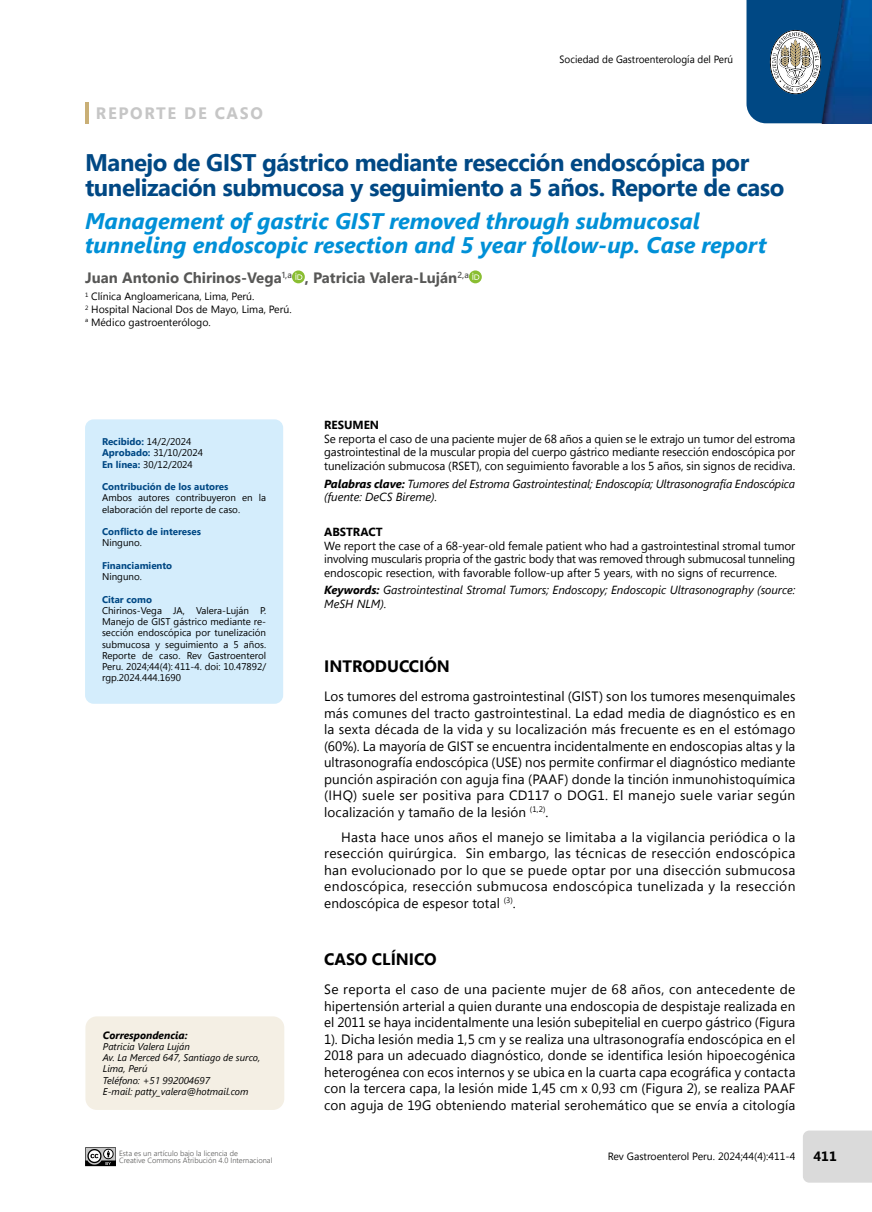
<style>
.page{position:relative;width:872px;height:1212px;background:#fff}
.page>*{position:absolute;margin:0;border:0;box-sizing:border-box;transform-origin:0 0}
.t1{font:700 24px/25.5px "Segoe UI";letter-spacing:-.02em;color:#004884}
.t2{font:italic 700 22.5px/24px "Segoe UI";color:#0090d7}
.t3{font:700 16.5px "Segoe UI";color:#000}
.t4{font:700 16.5px "Segoe UI";letter-spacing:.1em;color:#c6c6c6}
.t5{font:700 15px "Segoe UI";color:#575756}
.t6{font:13.5px/16.5px "Segoe UI";letter-spacing:.015em;color:#000;text-align:justify}
.t7{font:700 13.5px "Segoe UI";color:#000}
.t8{font:11.7px/13.5px "Segoe UI";letter-spacing:-.005em;color:#000;text-align:justify}
.t9{font:italic 11.7px/13.8px "Segoe UI";letter-spacing:-.01em;color:#000}
.t10{font:700 11.7px "Segoe UI";color:#000}
.t11{font:10.5px/12.8px "Segoe UI";color:#000}
.t12{font:10.5px "Segoe UI";color:#000;scale:.95 1}
.t13{font:italic 700 10.5px "Segoe UI";color:#000}
.t14{font:9.75px/11.2px "Segoe UI";color:#000}
.t15{font:italic 9.75px/11.2px "Segoe UI";color:#000}
.t16{font:700 9.75px "Segoe UI";color:#004884}
.t17{font:300 7.5px/7.5px "Segoe UI";color:#575756}
.s1{font-weight:700;color:#004884}
.s2{font-weight:700}
</style>
<div class="page">
<div style="left:803px;top:1130px;width:69px;height:52px;background:#dadada"></div>
<svg style="left:746px;top:0;width:66px;height:123px;background:#3c6d95"></svg>
<img style="left:812px;top:0;width:60px;height:123px">
<hr style="left:85px;top:102px;width:3px;height:22px;background:#c9af76">
<svg style="left:85px;top:1147px;width:31px;height:19px"></svg>
<svg style="left:292px;top:270px;width:13px;height:13px"></svg>
<svg style="left:295px;top:273px;width:7px;height:7px"></svg>
<svg style="left:469px;top:270px;width:13px;height:13px"></svg>
<svg style="left:472px;top:273px;width:7px;height:7px"></svg>
<div style="left:85px;top:419px;width:198px;height:285px;background:#d4edfc;border-radius:9px"></div>
<div style="left:85px;top:1016px;width:199px;height:94px;background:#f4efe4;border-radius:11px"></div>
<p class="t4" style="left:96px;top:102px;width:168px">REPORTE DE CASO</p>
<p class="t12" style="left:559px;top:52px;width:184px">Sociedad de Gastroenterología del Perú</p>
<h1 class="t1" style="left:85px;top:148px;width:701px">Manejo de GIST gástrico mediante resección endoscópica por tunelización submucosa y seguimiento a 5 años. Reporte de caso</h1>
<h2 class="t2" style="left:85px;top:205px;width:683px">Management of gastric GIST removed through submucosal tunneling endoscopic resection and 5 year follow-up. Case report</h2>
<p class="t5" style="left:85px;top:267px;width:385px">Juan Antonio Chirinos-Vega<sup>1,a</sup> , Patricia Valera-Luján<sup>2,a</sup></p>
<p class="t11" style="left:85px;top:290px;width:208px"><sup>1</sup> Clínica Angloamericana, Lima, Perú.<br><sup>2</sup> Hospital Nacional Dos de Mayo, Lima, Perú. <sup>a</sup> Médico gastroenterólogo.</p>
<p class="t14" style="left:102px;top:436px;width:102px"><span class="s1">Recibido:</span> 14/2/2024<br><span class="s1">Aprobado:</span> 31/10/2024<br><span class="s1">En línea:</span> 30/12/2024</p>
<p class="t16" style="left:102px;top:480px;width:128px">Contribución de los autores</p>
<p class="t14" style="left:102px;top:492px;width:166px">Ambos autores contribuyeron en la elaboración del reporte de caso.</p>
<p class="t16" style="left:102px;top:525px;width:100px">Conflicto de intereses</p>
<p class="t14" style="left:102px;top:537px;width:41px">Ninguno.</p>
<p class="t16" style="left:102px;top:558px;width:72px">Financiamiento</p>
<p class="t14" style="left:102px;top:571px;width:41px">Ninguno.</p>
<p class="t16" style="left:102px;top:592px;width:51px">Citar como</p>
<p class="t14" style="left:102px;top:604px;width:166px;text-align:justify">Chirinos-Vega JA, Valera-Luján P.<br>Manejo de GIST gástrico mediante re&shy;sección endoscópica por tunelización submucosa y seguimiento a 5 años.<br>Reporte de caso. Rev Gastroenterol Peru. 2024;44(4): 411-4. doi: 10.47892/ rgp.2024.444.1690</p>
<p class="t13" style="left:103px;top:1025px;width:86px">Correspondencia:</p>
<p class="t15" style="left:103px;top:1040px;width:159px">Patricia Valera Luján<br>Av. La Merced 647, Santiago de surco,<br>Lima, Perú<br>Teléfono: +51 992004697<br>E-mail: patty_valera@hotmail.com</p>
<p class="t17" style="left:119px;top:1149px;width:155px">Esta es un artículo bajo la licencia de<br>Creative Commons Atribución 4.0 Internacional</p>
<p class="t10" style="left:324px;top:417px;width:57px">RESUMEN</p>
<p class="t8" style="left:324px;top:432px;width:473px">Se reporta el caso de una paciente mujer de 68 años a quien se le extrajo un tumor del estroma gastrointestinal de la muscular propia del cuerpo gástrico mediante resección endoscópica por tunelización submucosa (RSET), con seguimiento favorable a los 5 años, sin signos de recidiva.</p>
<p class="t9" style="left:324px;top:476px;width:473px"><span class="s2">Palabras clave:</span> Tumores del Estroma Gastrointestinal; Endoscopía; Ultrasonografía Endoscópica (fuente: DeCS Bireme).</p>
<p class="t10" style="left:324px;top:524px;width:60px">ABSTRACT</p>
<p class="t8" style="left:324px;top:538px;width:473px">We report the case of a 68-year-old female patient who had a gastrointestinal stromal tumor involving muscularis propria of the gastric body that was removed through submucosal tunneling endoscopic resection, with favorable follow-up after 5 years, with no signs of recurrence.</p>
<p class="t9" style="left:324px;top:583px;width:473px"><span class="s2">Keywords:</span> Gastrointestinal Stromal Tumors; Endoscopy; Endoscopic Ultrasonography (source:<br>MeSH NLM).</p>
<p class="t3" style="left:324px;top:654px;width:127px">INTRODUCCIÓN</p>
<p class="t6" style="left:324px;top:688px;width:473px">Los tumores del estroma gastrointestinal (GIST) son los tumores mesenquimales más comunes del tracto gastrointestinal. La edad media de diagnóstico es en la sexta década de la vida y su localización más frecuente es en el estómago (60%). La mayoría de GIST se encuentra incidentalmente en endoscopias altas y la ultrasonografía endoscópica (USE) nos permite confirmar el diagnóstico mediante punción aspiración con aguja fina (PAAF) donde la tinción inmunohistoquímica (IHQ) suele ser positiva para CD117 o DOG1. El manejo suele variar según localización y tamaño de la lesión <sup>(1,2)</sup>.</p>
<p class="t6" style="left:324px;top:828px;width:473px;text-indent:17px">Hasta hace unos años el manejo se limitaba a la vigilancia periódica o la resección quirúrgica. Sin embargo, las técnicas de resección endoscópica han evolucionado por lo que se puede optar por una disección submucosa endoscópica, resección submucosa endoscópica tunelizada y la resección endoscópica de espesor total <sup>(3)</sup>.</p>
<p class="t3" style="left:324px;top:947px;width:114px">CASO CLÍNICO</p>
<p class="t6" style="left:324px;top:981px;width:473px">Se reporta el caso de una paciente mujer de 68 años, con antecedente de hipertensión arterial a quien durante una endoscopia de despistaje realizada en el 2011 se haya incidentalmente una lesión subepitelial en cuerpo gástrico (Figura 1). Dicha lesión media 1,5 cm y se realiza una ultrasonografía endoscópica en el 2018 para un adecuado diagnóstico, donde se identifica lesión hipoecogénica heterogénea con ecos internos y se ubica en la cuarta capa ecográfica y contacta con la tercera capa, la lesión mide 1,45 cm x 0,93 cm (Figura 2), se realiza PAAF con aguja de 19G obteniendo material serohemático que se envía a citología</p>
<p class="t11" style="left:607px;top:1150px;width:189px">Rev Gastroenterol Peru. 2024;44(4):411-4</p>
<p class="t7" style="left:813px;top:1146px;width:25px">411</p>
</div>
